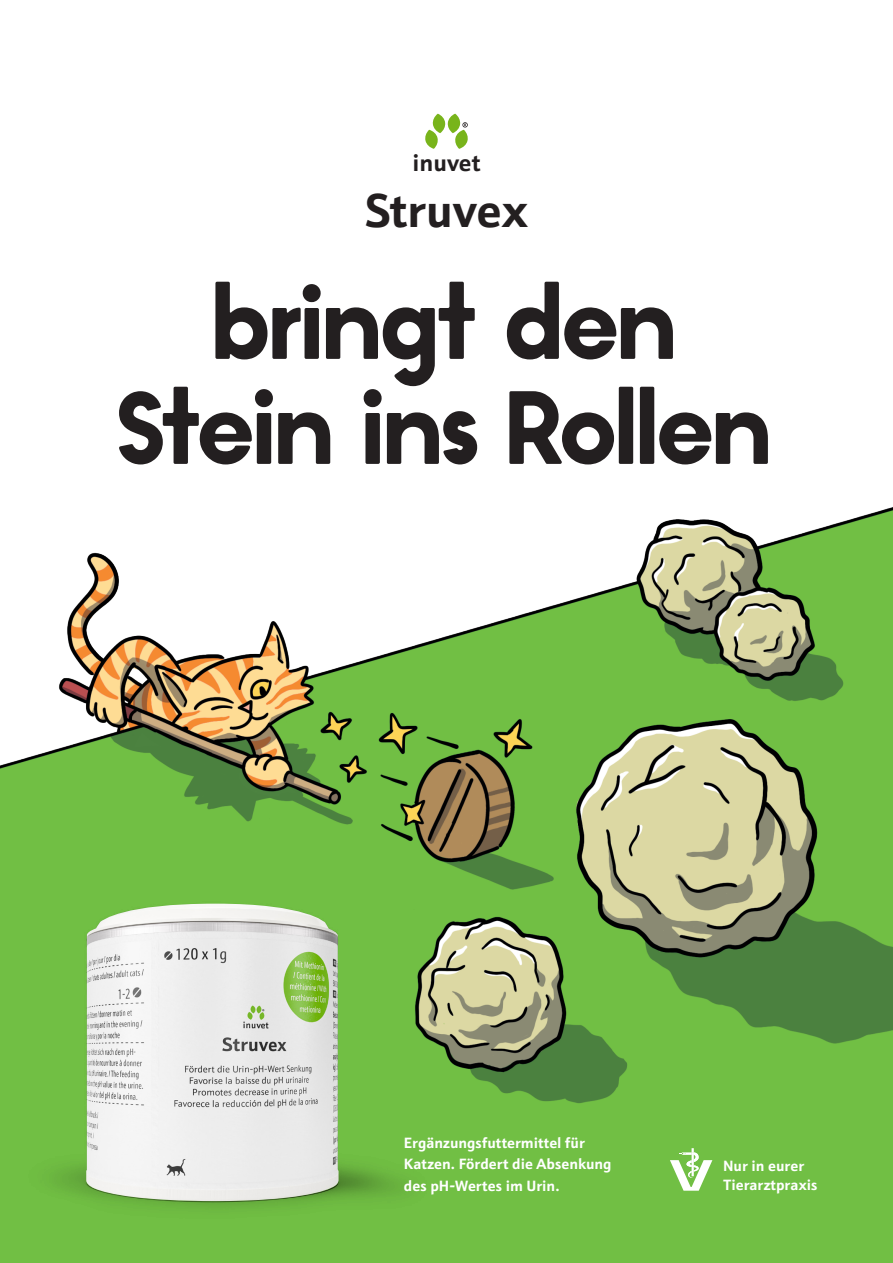
<style>
.page{position:relative;width:893px;height:1263px;background:#fff}
.page>*{position:absolute;margin:0;border:0;box-sizing:border-box;transform-origin:0 0}
.H0_48_pt{font:96px/105px "Anaheim Gothic";letter-spacing:.005em;color:#231f20;text-align:center}
.H1_32_pt_zentriert{font:700 48px "Schnebel Sans ME";letter-spacing:-.005em;color:#231f20}
.p_16_pt_Zentriert{font:700 24px "Schnebel Sans ME";color:#231f20}
.p_10_pt{font:700 15px/21.3px "Schnebel Sans ME";color:#fff}
</style>
<div class="page">
<img style="left:0;top:507px;width:893px;height:756px">
<svg style="left:425px;top:114px;width:43px;height:35px"></svg>
<div style="left:0;top:829px;width:436px;height:434px;background:#71bf44"></div>
<img style="left:86px;top:904px;width:253px;height:297px">
<svg style="left:670px;top:1148px;width:42px;height:43px"></svg>
<p class="p_16_pt_Zentriert" style="left:412px;top:142px;width:70px">inuvet</p>
<p class="H1_32_pt_zentriert" style="left:365px;top:170px;width:164px">Struvex</p>
<p class="H0_48_pt" style="left:120px;top:270px;width:653px">bringt den<br>Stein ins Rollen</p>
<p class="p_10_pt" style="left:404px;top:1131px;width:209px">Ergänzungsfuttermittel für<br>Katzen. Fördert die Absenkung des pH-Wertes im Urin.</p>
<p class="p_10_pt" style="left:723px;top:1156px;width:96px;line-height:18.3px">Nur in eurer<br>Tierarztpraxis</p>
</div>
